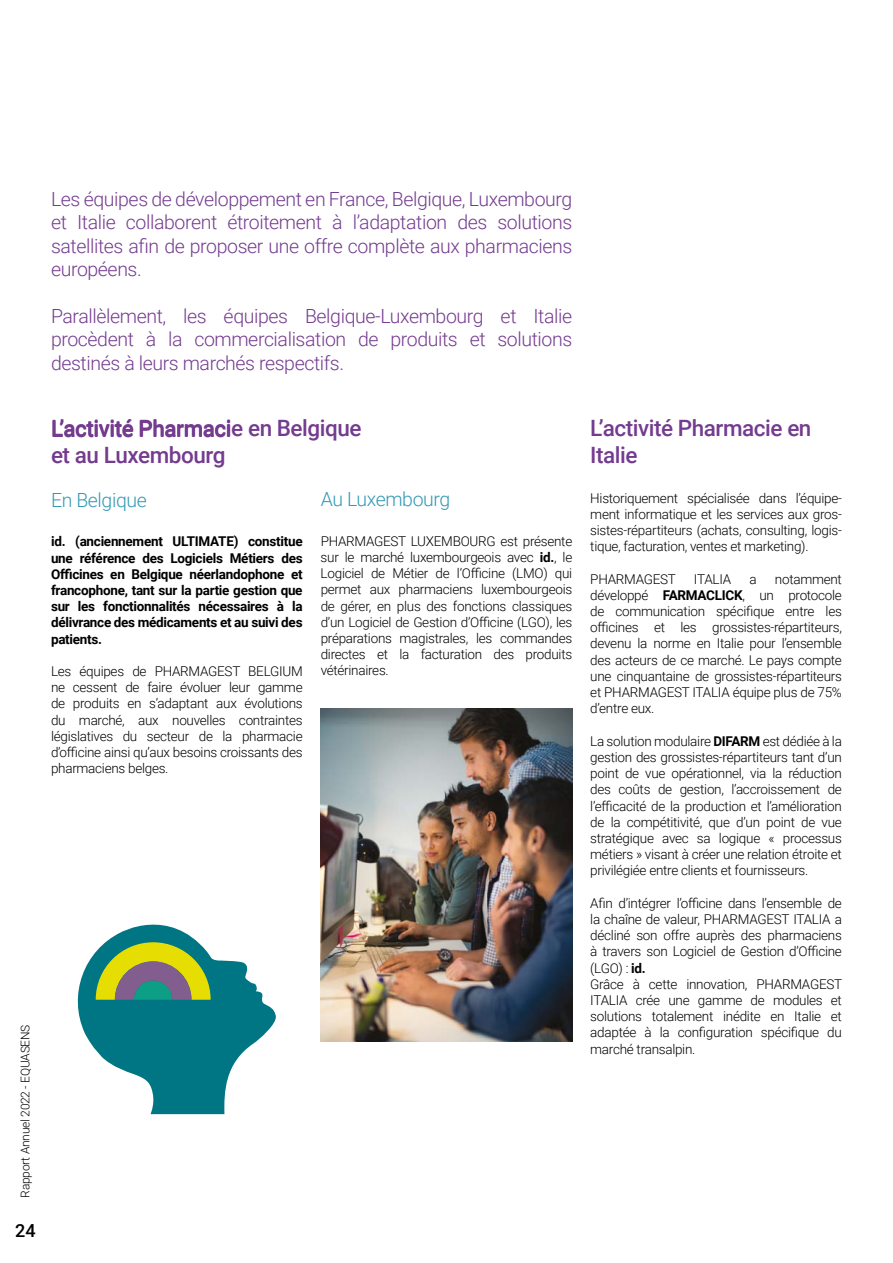
<style>
.page{position:relative;width:893px;height:1263px;background:#fff}
.page>*{position:absolute;margin:0;border:0;box-sizing:border-box;transform-origin:0 0}
.t1{font:500 22.5px/27px "Roboto";letter-spacing:-.02em;color:#743b8f}
.t2{font:300 19.5px/23.4px "Roboto";letter-spacing:-.02em;color:#743b8f;text-align:justify}
.t3{font:300 19.5px "Roboto";letter-spacing:-.02em;color:#3499b5}
.t4{font:500 18px "Roboto";color:#000}
.t5{font:300 13.5px/16.2px "Roboto";letter-spacing:-.02em;color:#000;text-align:justify}
.t6{font:700 13.5px/16.2px "Roboto";letter-spacing:-.02em;color:#000;text-align:justify}
.t7{font:300 12px "Roboto";letter-spacing:-.02em;color:#000}
.s1{font-weight:700}
</style>
<div class="page">
<svg style="left:77px;top:924px;width:199px;height:190px"></svg>
<img style="left:321px;top:708px;width:251px;height:333px">
<h2 class="t2" style="left:51px;top:187px;width:523px">Les équipes de développement en France, Belgique, Luxembourg et Italie collaborent étroitement à l’adaptation des solutions satellites afin de proposer une offre complète aux pharmaciens européens.</h2>
<h2 class="t2" style="left:51px;top:304px;width:523px">Parallèlement, les équipes Belgique-Luxembourg et Italie procèdent à la commercialisation de produits et solutions destinés à leurs marchés respectifs.</h2>
<h1 class="t1" style="left:51px;top:414px;width:312px">L’activité Pharmacie en Belgique et au Luxembourg</h1>
<h2 class="t3" style="left:51px;top:486px;width:97px">En Belgique</h2>
<p class="t6" style="left:51px;top:533px;width:253px">id. (anciennement ULTIMATE) constitue une référence des Logiciels Métiers des Officines en Belgique néerlandophone et francophone, tant sur la partie gestion que sur les fonctionnalités nécessaires à la délivrance des médicaments et au suivi des patients.</p>
<p class="t5" style="left:51px;top:662px;width:253px">Les équipes de PHARMAGEST BELGIUM ne cessent de faire évoluer leur gamme de produits en s’adaptant aux évolutions du marché, aux nouvelles contraintes législatives du secteur de la pharmacie d’officine ainsi qu’aux besoins croissants des pharmaciens belges.</p>
<h2 class="t3" style="left:321px;top:486px;width:131px">Au Luxembourg</h2>
<p class="t5" style="left:321px;top:532px;width:253px">PHARMAGEST LUXEMBOURG est présente sur le marché luxembourgeois avec <span class="s1">id.</span>, le Logiciel de Métier de l’Officine (LMO) qui permet aux pharmaciens luxembourgeois de gérer, en plus des fonctions classiques d’un Logiciel de Gestion d’Officine (LGO), les préparations magistrales, les commandes directes et la facturation des produits vétérinaires.</p>
<p class="t7" style="left:17px;top:1197px;width:174px;rotate:-90deg">Rapport Annuel 2022 - EQUASENS</p>
<h3 class="t4" style="left:15px;top:1218px;width:22px">24</h3>
<h1 class="t1" style="left:590px;top:414px;width:223px">L’activité Pharmacie en<br>Italie</h1>
<p class="t5" style="left:590px;top:489px;width:253px">Historiquement spécialisée dans l’équipe&shy;ment informatique et les services aux gros&shy;sistes-répartiteurs (achats, consulting, logis&shy;tique, facturation, ventes et marketing).</p>
<p class="t5" style="left:590px;top:570px;width:87px">PHARMAGEST</p>
<p class="t5" style="left:694px;top:570px;width:39px">ITALIA</p>
<p class="t5" style="left:749px;top:570px;width:9px">a</p>
<p class="t5" style="left:590px;top:570px;width:253px;text-indent:185px">notamment développé <span class="s1">FARMACLICK</span>, un protocole de communication spécifique entre les officines et les grossistes-répartiteurs, devenu la norme en Italie pour l’ensemble des acteurs de ce marché. Le pays compte une cinquantaine de grossistes-répartiteurs et PHARMAGEST ITALIA équipe plus de 75% d’entre eux.</p>
<p class="t5" style="left:590px;top:732px;width:253px">La solution modulaire <span class="s1">DIFARM</span> est dédiée à la gestion des grossistes-répartiteurs tant d’un point de vue opérationnel, via la réduction des coûts de gestion, l’accroissement de l’efficacité de la production et l’amélioration de la compétitivité, que d’un point de vue stratégique avec sa logique « processus métiers » visant à créer une relation étroite et privilégiée entre clients et fournisseurs.</p>
<p class="t5" style="left:590px;top:894px;width:253px;text-align:left">Afin d’intégrer l’officine dans l’ensemble de la chaîne de valeur, PHARMAGEST ITALIA a décliné son offre auprès des pharmaciens à travers son Logiciel de Gestion d’Officine (LGO) : <span class="s1">id.<br></span>Grâce à cette innovation, PHARMAGEST ITALIA crée une gamme de modules et solutions totalement inédite en Italie et adaptée à la configuration spécifique du marché transalpin.</p>
</div>
